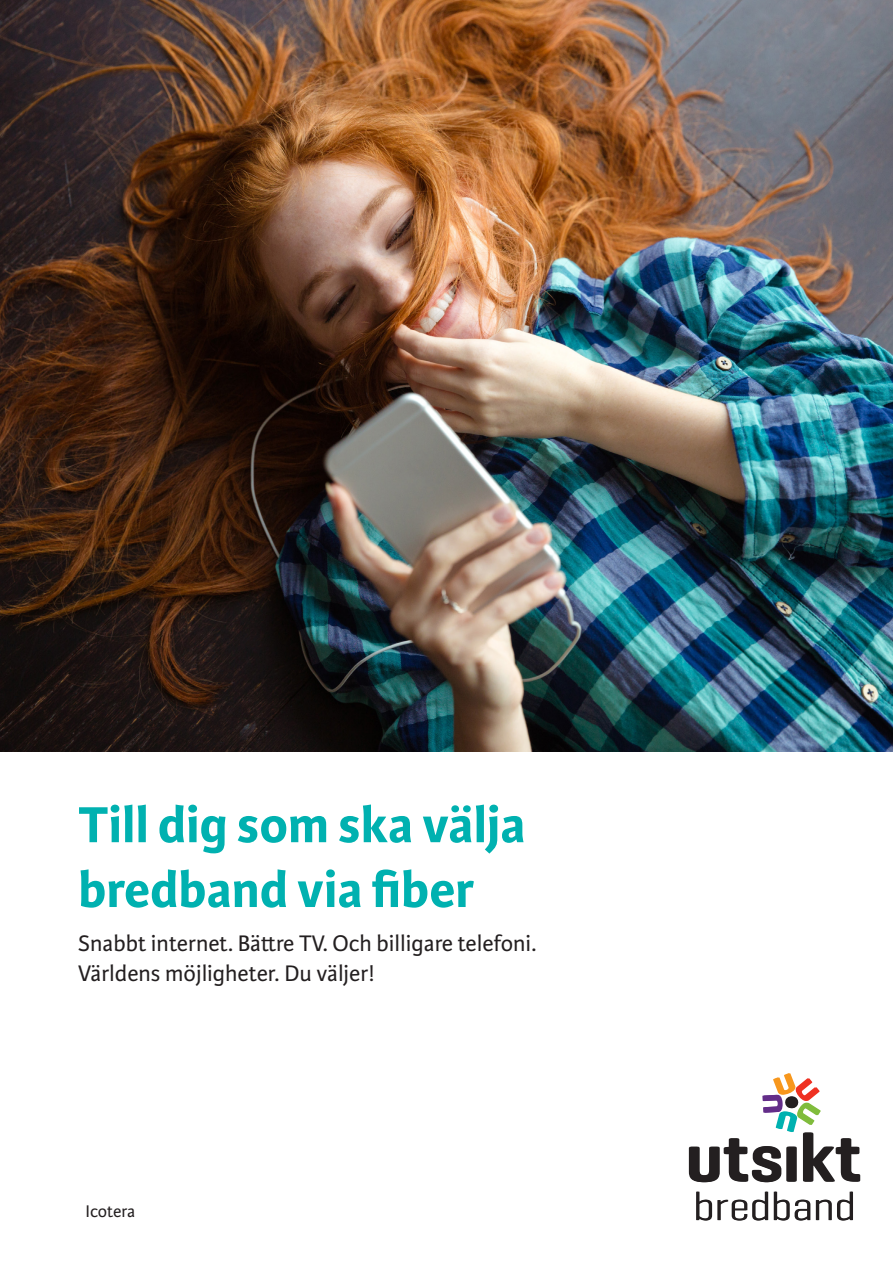
<style>
.page{position:relative;width:893px;height:1263px;background:#fff}
.page>*{position:absolute;margin:0;border:0;box-sizing:border-box;transform-origin:0 0}
.t1{font:700 54px/64.8px "Karmina Sans";color:#00b1b0}
.t2{font:24px/30px "Karmina Sans";color:#231f20}
.t3{font:18px "Karmina Sans";letter-spacing:-.005em;color:#231f20}
</style>
<div class="page">
<svg style="left:689px;top:1073px;width:171px;height:109px"></svg>
<svg style="left:696px;top:1191px;width:72px;height:29px"></svg>
<svg style="left:774px;top:1191px;width:36px;height:29px"></svg>
<svg style="left:816px;top:1191px;width:37px;height:29px"></svg>
<img style="left:0;top:0;width:893px;height:752px">
<h1 class="t1" style="left:78px;top:793px;width:449px">Till dig som ska välja bredband via fiber</h1>
<p class="t2" style="left:78px;top:928px;width:460px">Snabbt internet. Bättre TV. Och billigare telefoni.<br>Världens möjligheter. Du väljer!</p>
<p class="t3" style="left:85px;top:1201px;width:51px">Icotera</p>
</div>
